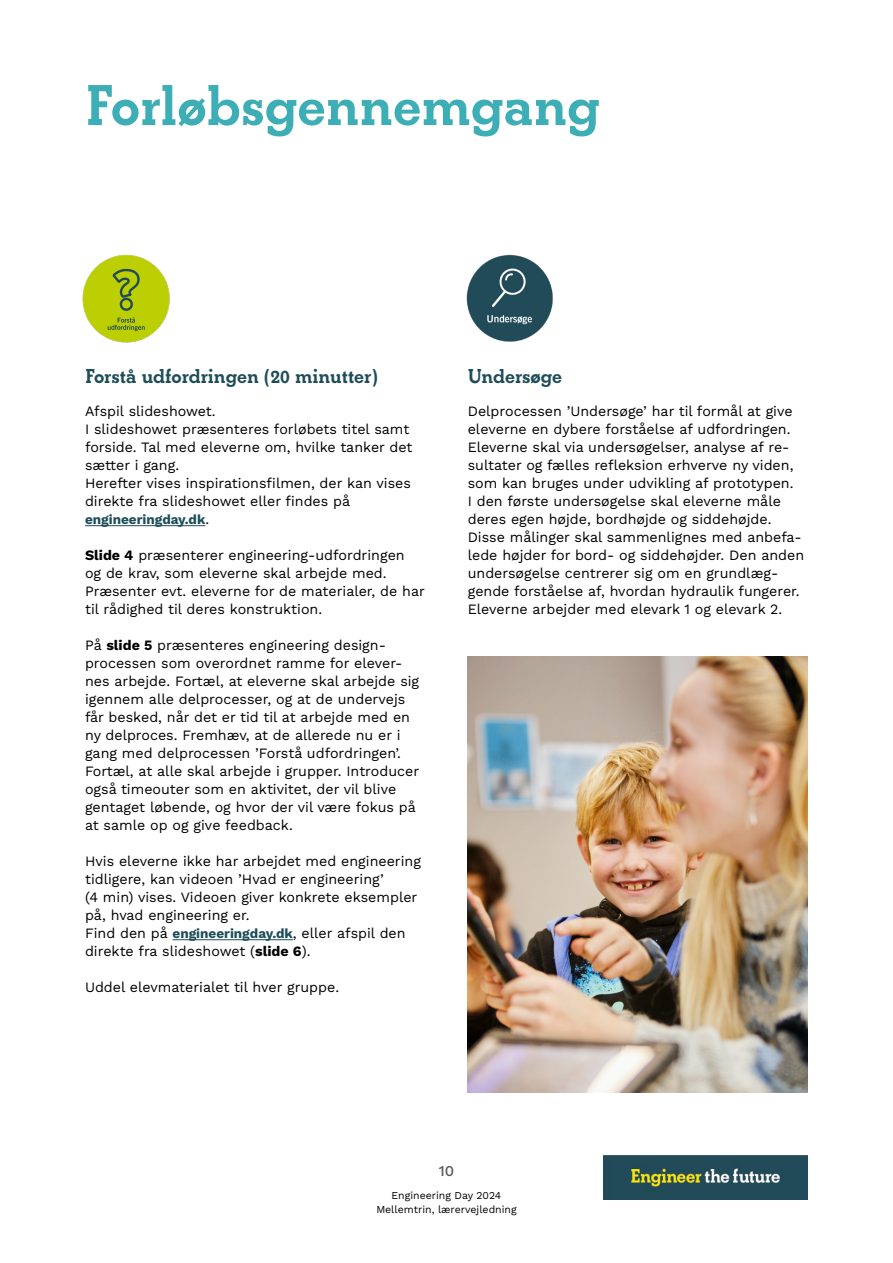
<style>
.page{position:relative;width:893px;height:1263px;background:#fff}
.page>*{position:absolute;margin:0;border:0;box-sizing:border-box;transform-origin:0 0}
.t1{font:700 60px "Beton EF";color:#3daeb5}
.t2{font:700 21px "Beton EF";color:#1e4d5a}
.t3{font:500 15px "Work Sans";color:#58595b}
.t4{font:14.25px/18px "Work Sans";color:#000}
.t5{font:700 13.5px "Work Sans";color:#1e4d5a}
.t6{font:10.5px/13.5px "Work Sans";color:#000;text-align:center}
.s1{font-weight:400;font-size:14.25px;color:#000}
.s2{font-weight:700}
.s3{font-weight:700;font-size:13.5px;color:#1e4d5a}
</style>
<div class="page">
<img style="left:603px;top:1156px;width:205px;height:43px">
<hr style="left:85px;top:525px;width:120px;height:1px;background:#1e4d5a">
<hr style="left:173px;top:939px;width:120px;height:1px;background:#1e4d5a">
<img style="left:82px;top:255px;width:88px;height:88px">
<img style="left:466px;top:254px;width:87px;height:88px">
<img style="left:468px;top:656px;width:340px;height:437px">
<h1 class="t1" style="left:85px;top:70px;width:516px">Forløbsgennemgang</h1>
<h2 class="t2" style="left:85px;top:363px;width:294px">Forstå udfordringen (20 minutter)</h2>
<p class="t4" style="left:85px;top:402px;width:329px">Afspil slideshowet.<br>I slideshowet præsenteres forløbets titel samt forside. Tal med eleverne om, hvilke tanker det sætter i gang.<br>Herefter vises inspirationsfilmen, der kan vises direkte fra slideshowet eller findes på</p>
<p class="t5" style="left:85px;top:509px;width:126px">engineeringday.dk<span class="s1">.</span></p>
<p class="t4" style="left:85px;top:546px;width:341px"><span class="s2">Slide 4</span> præsenterer engineering-udfordringen<br>og de krav, som eleverne skal arbejde med.<br>Præsenter evt. eleverne for de materialer, de har til rådighed til deres konstruktion.</p>
<p class="t4" style="left:85px;top:636px;width:336px">På <span class="s2">slide 5</span> præsenteres engineering design&shy;processen som overordnet ramme for elever&shy;nes arbejde. Fortæl, at eleverne skal arbejde sig igennem alle delprocesser, og at de undervejs får besked, når det er tid til at arbejde med en ny delproces. Fremhæv, at de allerede nu er i gang med delprocessen ’Forstå udfordringen’.<br>Fortæl, at alle skal arbejde i grupper. Introducer også timeouter som en aktivitet, der vil blive gentaget løbende, og hvor der vil være fokus på at samle op og give feedback.</p>
<p class="t4" style="left:85px;top:852px;width:337px">Hvis eleverne ikke har arbejdet med engineering tidligere, kan videoen ’Hvad er engineering’<br>(4 min) vises. Videoen giver konkrete eksempler på, hvad engineering er.<br>Find den på <span class="s3">engineeringday.dk</span>, eller afspil den direkte fra slideshowet (<span class="s2">slide 6</span>).</p>
<p class="t4" style="left:85px;top:978px;width:256px">Uddel elevmaterialet til hver gruppe.</p>
<h2 class="t2" style="left:468px;top:364px;width:96px">Undersøge</h2>
<p class="t4" style="left:468px;top:402px;width:338px">Delprocessen ’Undersøge’ har til formål at give eleverne en dybere forståelse af udfordringen.<br>Eleverne skal via undersøgelser, analyse af re&shy;sultater og fælles refleksion erhverve ny viden, som kan bruges under udvikling af prototypen.<br>I den første undersøgelse skal eleverne måle deres egen højde, bordhøjde og siddehøjde.<br>Disse målinger skal sammenlignes med anbefa&shy;lede højder for bord- og siddehøjder. Den anden undersøgelse centrerer sig om en grundlæg&shy;gende forståelse af, hvordan hydraulik fungerer.<br>Eleverne arbejder med elevark 1 og elevark 2.</p>
<p class="t3" style="left:439px;top:1159px;width:17px">10</p>
<p class="t6" style="left:376px;top:1188px;width:142px">Engineering Day 2024<br>Mellemtrin, lærervejledning</p>
</div>
